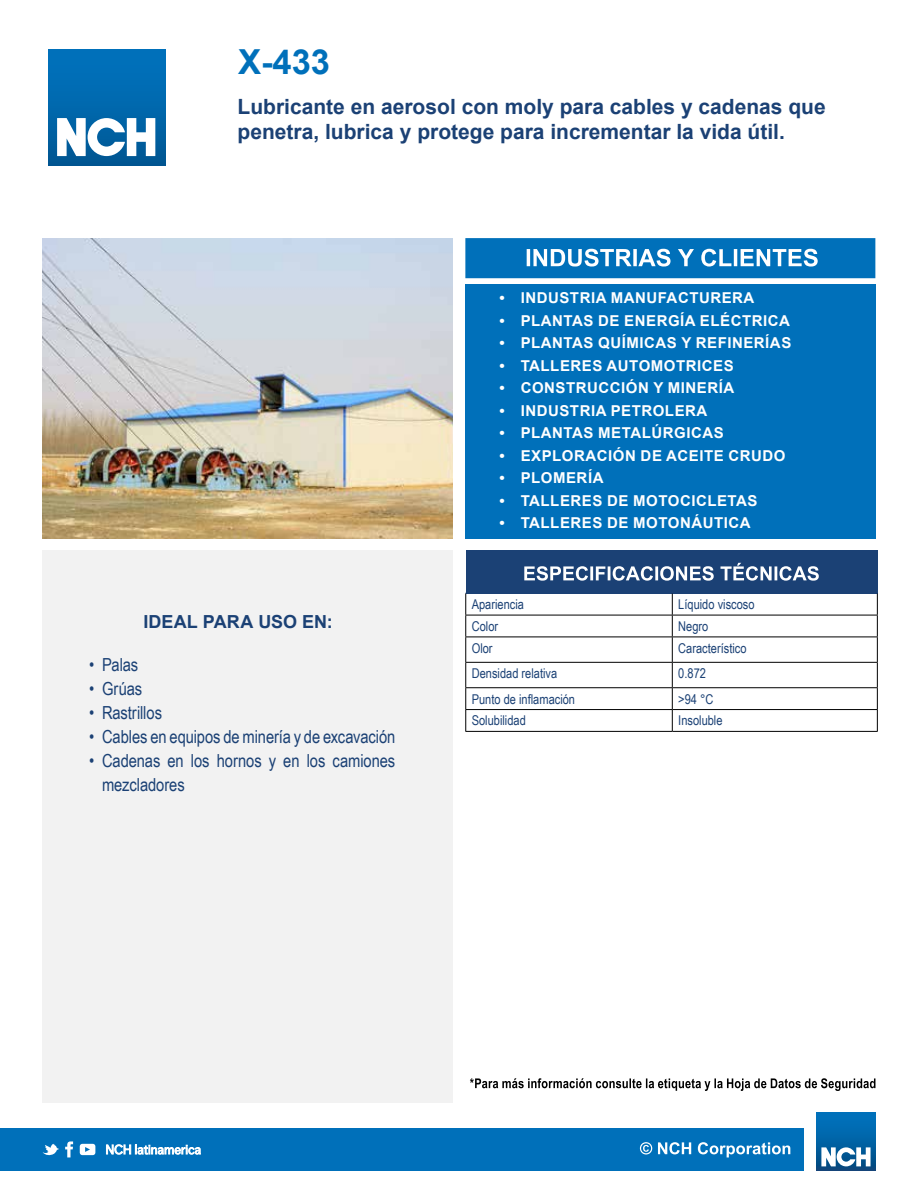
<style>
.page{position:relative;width:918px;height:1188px;background:#fff}
.page>*{position:absolute;margin:0;border:0;box-sizing:border-box;transform-origin:0 0}
.t1{font:700 34.5px "Arial";color:#0070ba}
.t2{font:700 21px/25.2px "Arial";color:#1b4175}
.t3{font:18px/24px "Arial Narrow";letter-spacing:-.005em;color:#1b4175}
.t4{font:700 18px "Arial";color:#1b4175}
.t5{font:700 15px "Arial";letter-spacing:.035em;color:#fff}
.t6{font:13.5px "Arial Narrow";color:#1b4175}
</style>
<div class="page">
<div style="left:0;top:1128px;width:803px;height:43px;background:#0070ba"></div>
<div style="left:43px;top:550px;width:410px;height:553px;background:#f2f2f2"></div>
<div style="left:465px;top:284px;width:410px;height:255px;background:#0070ba"></div>
<svg style="left:465px;top:238px;width:410px;height:40px;background:#2383c3"></svg>
<svg style="left:106px;top:1144px;width:95px;height:11px"></svg>
<svg style="left:43px;top:1144px;width:16px;height:12px"></svg>
<svg style="left:65px;top:1141px;width:8px;height:16px"></svg>
<svg style="left:80px;top:1144px;width:15px;height:11px"></svg>
<svg style="left:640px;top:1142px;width:12px;height:13px"></svg>
<svg style="left:658px;top:1142px;width:33px;height:12px"></svg>
<svg style="left:698px;top:1142px;width:92px;height:15px"></svg>
<svg style="left:816px;top:1112px;width:60px;height:59px"></svg>
<div style="left:817px;top:1112px;width:58px;height:59px;background:linear-gradient(to bottom,#0075c2,#084d82)"></div>
<svg style="left:821px;top:1147px;width:50px;height:19px"></svg>
<div style="left:48px;top:49px;width:117px;height:116px;background:linear-gradient(to bottom,#0074c0,#005895)"></div>
<svg style="left:57px;top:118px;width:98px;height:38px"></svg>
<svg style="left:470px;top:1078px;width:405px;height:13px"></svg>
<img style="left:43px;top:238px;width:410px;height:301px">
<div style="left:466px;top:550px;width:411px;height:43px;background:#1b4175"></div>
<hr style="left:465px;top:593px;width:207px;height:1px;background:#1b4175">
<hr style="left:672px;top:593px;width:206px;height:1px;background:#1b4175">
<hr style="left:465px;top:615px;width:207px;height:1px;background:#000">
<hr style="left:672px;top:615px;width:206px;height:1px;background:#000">
<hr style="left:465px;top:637px;width:207px;height:1px;background:#000">
<hr style="left:672px;top:637px;width:206px;height:1px;background:#000">
<hr style="left:465px;top:662px;width:207px;height:1px;background:#000">
<hr style="left:672px;top:662px;width:206px;height:1px;background:#000">
<hr style="left:465px;top:687px;width:207px;height:1px;background:#000">
<hr style="left:672px;top:687px;width:206px;height:1px;background:#000">
<hr style="left:465px;top:709px;width:207px;height:1px;background:#000">
<svg style="left:465px;top:594px;width:1px;height:137px"></svg>
<hr style="left:672px;top:709px;width:206px;height:1px;background:#000">
<svg style="left:672px;top:594px;width:1px;height:137px"></svg>
<svg style="left:877px;top:594px;width:1px;height:137px"></svg>
<hr style="left:465px;top:731px;width:207px;height:1px;background:#000">
<hr style="left:672px;top:731px;width:206px;height:1px;background:#000">
<svg style="left:524px;top:563px;width:295px;height:18px"></svg>
<h1 class="t1" style="left:238px;top:38px;width:94px">X-433</h1>
<h2 class="t2" style="left:238px;top:94px;width:590px">Lubricante en aerosol con moly para cables y cadenas que penetra, lubrica y protege para incrementar la vida útil.</h2>
<p class="t4" style="left:143px;top:609px;width:191px">IDEAL PARA USO EN:</p>
<p class="t3" style="left:89px;top:652px;width:51px">• Palas</p>
<p class="t3" style="left:89px;top:676px;width:54px">• Grúas</p>
<p class="t3" style="left:89px;top:700px;width:74px">• Rastrillos</p>
<p class="t3" style="left:89px;top:724px;width:308px">• Cables en equipos de minería y de excavación</p>
<p class="t3" style="left:102px;top:748px;width:295px;text-indent:-13px">• Cadenas en los hornos y en los camiones mezcladores</p>
<p class="t5" style="left:499px;top:288px;width:257px">• INDUSTRIA MANUFACTURERA</p>
<p class="t5" style="left:499px;top:310px;width:292px">• PLANTAS DE ENERGÍA ELÉCTRICA</p>
<p class="t5" style="left:499px;top:333px;width:293px">• PLANTAS QUÍMICAS Y REFINERÍAS</p>
<p class="t5" style="left:499px;top:355px;width:236px">• TALLERES AUTOMOTRICES</p>
<p class="t5" style="left:499px;top:378px;width:236px">• CONSTRUCCIÓN Y MINERÍA</p>
<p class="t5" style="left:499px;top:400px;width:209px">• INDUSTRIA PETROLERA</p>
<p class="t5" style="left:499px;top:423px;width:226px">• PLANTAS METALÚRGICAS</p>
<p class="t5" style="left:499px;top:445px;width:288px">• EXPLORACIÓN DE ACEITE CRUDO</p>
<p class="t5" style="left:499px;top:468px;width:106px">• PLOMERÍA</p>
<p class="t5" style="left:499px;top:490px;width:260px">• TALLERES DE MOTOCICLETAS</p>
<p class="t5" style="left:499px;top:513px;width:253px">• TALLERES DE MOTONÁUTICA</p>
<p class="t6" style="left:472px;top:594px;width:54px">Apariencia</p>
<p class="t6" style="left:678px;top:594px;width:78px">Líquido viscoso</p>
<p class="t6" style="left:472px;top:616px;width:28px">Color</p>
<p class="t6" style="left:678px;top:616px;width:32px">Negro</p>
<p class="t6" style="left:472px;top:638px;width:22px">Olor</p>
<p class="t6" style="left:678px;top:638px;width:70px">Característico</p>
<p class="t6" style="left:472px;top:663px;width:87px">Densidad relativa</p>
<p class="t6" style="left:678px;top:663px;width:29px">0.872</p>
<p class="t6" style="left:472px;top:689px;width:105px">Punto de inflamación</p>
<p class="t6" style="left:678px;top:689px;width:37px">&gt;94 °C</p>
<p class="t6" style="left:472px;top:711px;width:56px">Solubilidad</p>
<p class="t6" style="left:678px;top:711px;width:46px">Insoluble</p>
</div>
